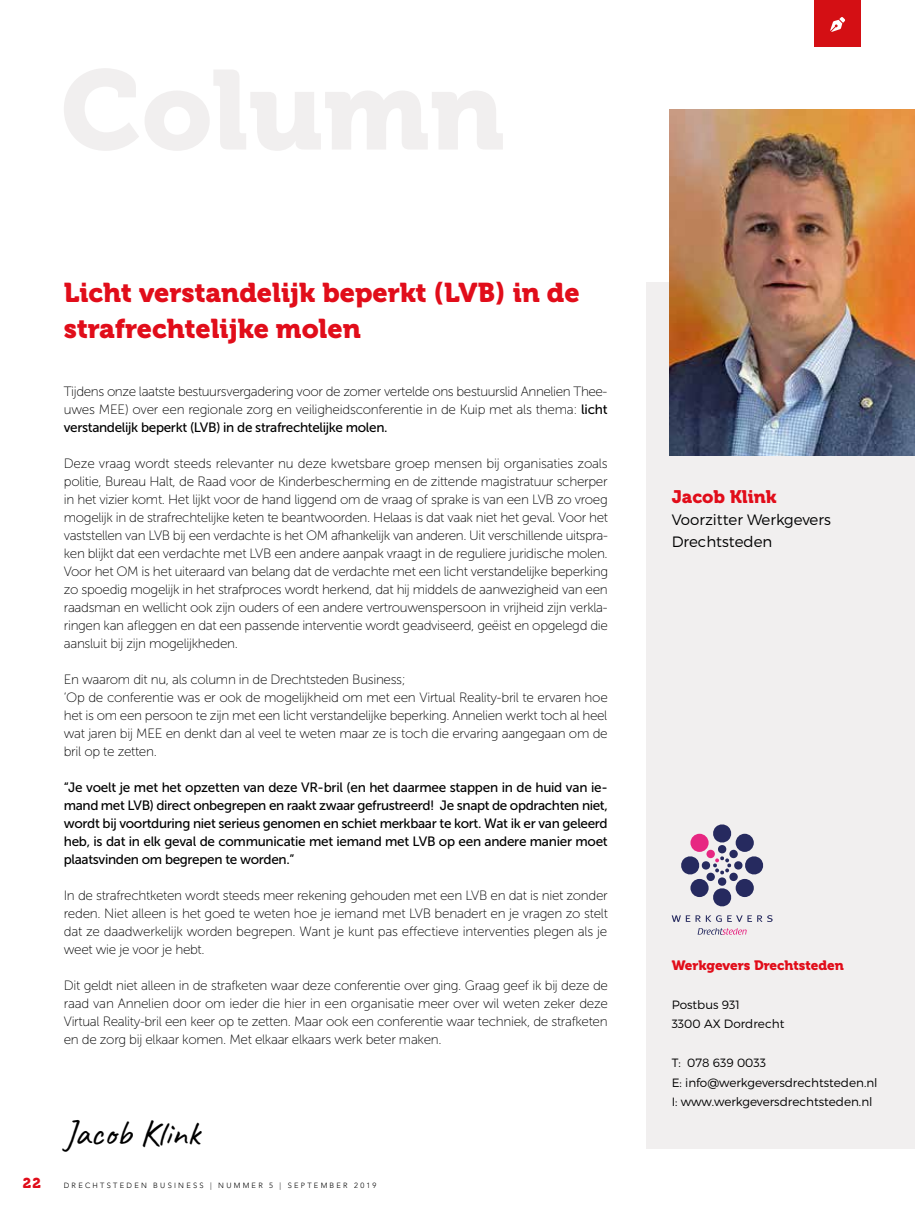
<style>
.page{position:relative;width:915px;height:1212px;background:#fff}
.page>*{position:absolute;margin:0;border:0;box-sizing:border-box;transform-origin:0 0}
.t1{font:36px "Caveat";color:#000}
.t2{font:27px/36px "Museo 900";color:#e10d1a}
.t3{font:18px "Museo 900";color:#e10d1a}
.t4{font:300 15px/21.8px "Montserrat";color:#000}
.t5{font:14.25px "Museo 900";color:#e10d1a}
.t6{font:13.5px/18px "Museo Sans 100";letter-spacing:-.025em;color:#000;text-align:justify}
.t7{font:13.5px/18px "Museo Sans 500";letter-spacing:-.025em;color:#000;text-align:justify}
.t8{font:13.5px "Museo 900";color:#e10d1a}
.t9{font:300 12px/19.5px "Montserrat";color:#000}
.t10{font:300 7.5px "Avenir LT Std";letter-spacing:.3em;color:#000}
.s1{font-family:"Museo Sans 500"}
</style>
<div class="page">
<div style="left:646px;top:282px;width:268px;height:866px;background:#f1efef"></div>
<svg style="left:671px;top:915px;width:50px;height:7px"></svg>
<svg style="left:727px;top:915px;width:24px;height:7px"></svg>
<svg style="left:757px;top:915px;width:15px;height:7px"></svg>
<svg style="left:697px;top:928px;width:49px;height:7px"></svg>
<svg style="left:681px;top:824px;width:82px;height:83px"></svg>
<div style="left:814px;top:0;width:46px;height:47px;background:#d40f14"></div>
<svg style="left:64px;top:68px;width:438px;height:83px"></svg>
<svg style="left:830px;top:17px;width:14px;height:15px"></svg>
<img style="left:669px;top:109px;width:245px;height:346px">
<h2 class="t2" style="left:64px;top:275px;width:517px">Licht verstandelijk beperkt (LVB) in de strafrechtelijke molen</h2>
<p class="t6" style="left:64px;top:383px;width:545px">Tijdens onze laatste bestuursvergadering voor de zomer vertelde ons bestuurslid Annelien Thee&shy;uwes MEE) over een regionale zorg en veiligheidsconferentie in de Kuip met als thema: <span class="s1">licht</span></p>
<p class="t7" style="left:64px;top:418px;width:325px">verstandelijk beperkt (LVB) in de strafrechtelijke molen.</p>
<p class="t6" style="left:64px;top:455px;width:545px">Deze vraag wordt steeds relevanter nu deze kwetsbare groep mensen bij organisaties zoals politie, Bureau Halt, de Raad voor de Kinderbescherming en de zittende magistratuur scherper in het vizier komt. Het lijkt voor de hand liggend om de vraag of sprake is van een LVB zo vroeg mogelijk in de strafrechtelijke keten te beantwoorden. Helaas is dat vaak niet het geval. Voor het vaststellen van LVB bij een verdachte is het OM afhankelijk van anderen. Uit verschillende uitspra&shy;ken blijkt dat een verdachte met LVB een andere aanpak vraagt in de reguliere juridische molen.<br>Voor het OM is het uiteraard van belang dat de verdachte met een licht verstandelijke beperking zo spoedig mogelijk in het strafproces wordt herkend, dat hij middels de aanwezigheid van een raadsman en wellicht ook zijn ouders of een andere vertrouwenspersoon in vrijheid zijn verkla&shy;ringen kan afleggen en dat een passende interventie wordt geadviseerd, geëist en opgelegd die aansluit bij zijn mogelijkheden.</p>
<p class="t6" style="left:64px;top:670px;width:545px;text-align:left">En waarom dit nu, als column in de Drechtsteden Business;<br>‘Op de conferentie was er ook de mogelijkheid om met een Virtual Reality-bril te ervaren hoe het is om een persoon te zijn met een licht verstandelijke beperking. Annelien werkt toch al heel wat jaren bij MEE en denkt dan al veel te weten maar ze is toch die ervaring aangegaan om de bril op te zetten.</p>
<p class="t7" style="left:64px;top:778px;width:545px">“Je voelt je met het opzetten van deze VR-bril (en het daarmee stappen in de huid van ie&shy;mand met LVB) direct onbegrepen en raakt zwaar gefrustreerd! Je snapt de opdrachten niet, wordt bij voortduring niet serieus genomen en schiet merkbaar te kort. Wat ik er van geleerd heb, is dat in elk geval de communicatie met iemand met LVB op een andere manier moet plaatsvinden om begrepen te worden.”</p>
<p class="t6" style="left:64px;top:886px;width:545px">In de strafrechtketen wordt steeds meer rekening gehouden met een LVB en dat is niet zonder reden. Niet alleen is het goed te weten hoe je iemand met LVB benadert en je vragen zo stelt dat ze daadwerkelijk worden begrepen. Want je kunt pas effectieve interventies plegen als je weet wie je voor je hebt.</p>
<p class="t6" style="left:64px;top:976px;width:545px">Dit geldt niet alleen in de strafketen waar deze conferentie over ging. Graag geef ik bij deze de raad van Annelien door om ieder die hier in een organisatie meer over wil weten zeker deze Virtual Reality-bril een keer op te zetten. Maar ook een conferentie waar techniek, de strafketen en de zorg bij elkaar komen. Met elkaar elkaars werk beter maken.</p>
<h1 class="t1" style="left:64px;top:1111px;width:138px">Jacob Klink</h1>
<p class="t5" style="left:23px;top:1175px;width:20px">22</p>
<p class="t10" style="left:64px;top:1181px;width:314px">DRECHTSTEDEN BUSINESS | NUMMER 5 | SEPTEMBER 2019</p>
<h3 class="t3" style="left:671px;top:487px;width:106px">Jacob Klink</h3>
<p class="t4" style="left:671px;top:508px;width:161px">Voorzitter Werkgevers<br>Drechtsteden</p>
<p class="t8" style="left:671px;top:957px;width:174px">Werkgevers Drechtsteden</p>
<p class="t9" style="left:671px;top:994px;width:114px">Postbus 931<br>3300 AX Dordrecht</p>
<p class="t9" style="left:671px;top:1053px;width:207px">T: 078 639 0033<br>E: info@werkgeversdrechtsteden.nl<br>I: www.werkgeversdrechtsteden.nl</p>
</div>
